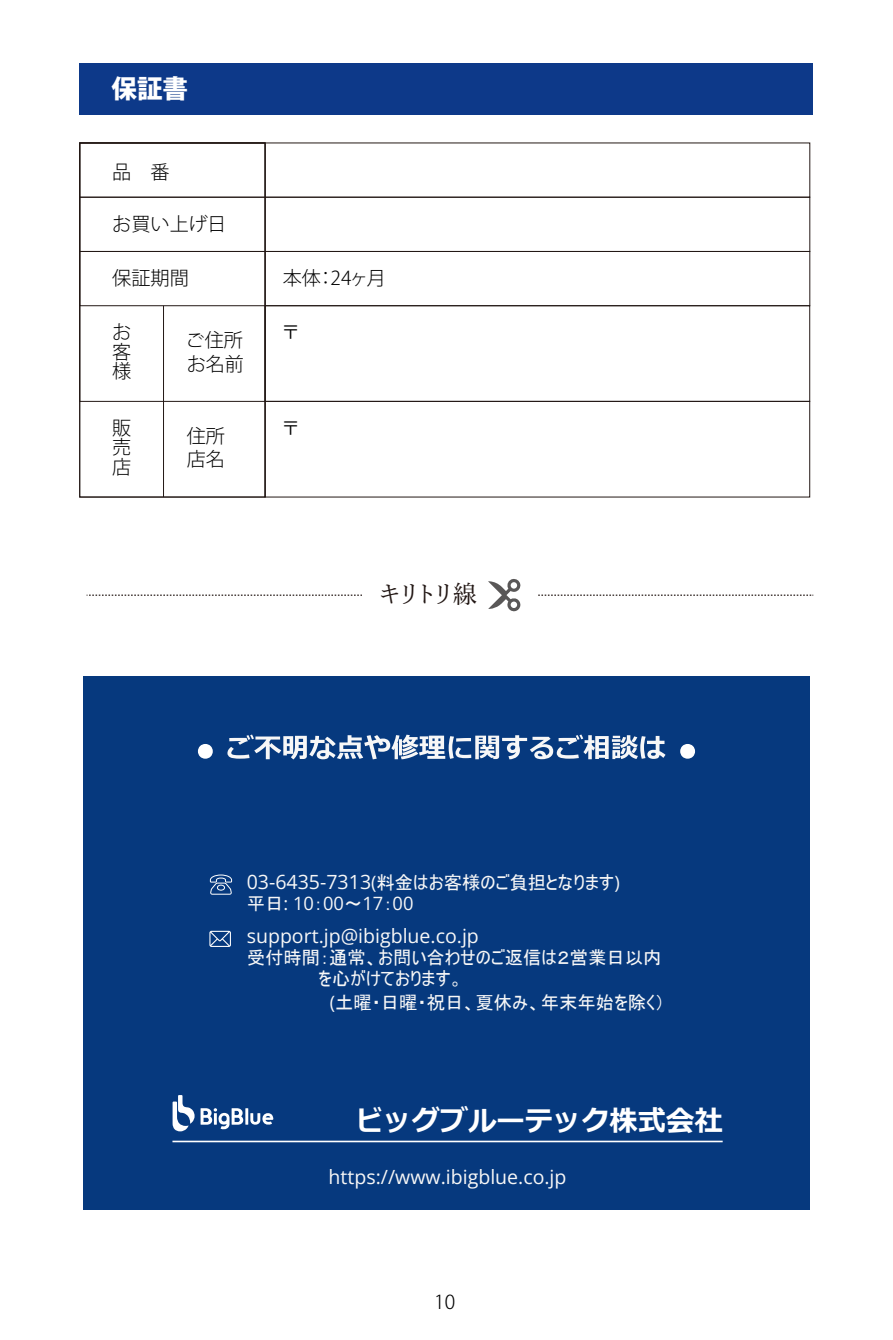
<style>
.page{position:relative;width:893px;height:1340px;background:#fff}
.page>*{position:absolute;margin:0;border:0;box-sizing:border-box;transform-origin:0 0}
.t1{font:28.35px "MS Gothic Bold";color:#fff}
.t2{font:800 25.43px "Koz Go Pr 6 N";color:#fff}
.t3{font:500 24.3px "Yu Min";letter-spacing:-.24em;color:#231815}
.t4{font:19.57px "Open Sans";color:#f7f7f7}
.t5{font:300 19.12px/19.3px "Koz Go Pr 6 N";color:#000;text-align:justify}
.t6{font:18.22px/21.2px "MS UI Gothic";color:#f7f7f7}
.t7{font:18.22px "Open Sans";color:#f7f7f7}
.s1{font-family:"Open Sans";font-size:19.57px}
.s2{font-family:"Open Sans"}
.s3{font-family:"MS UI Gothic"}
</style>
<div class="page">
<div style="left:80px;top:64px;width:733px;height:51px;background:#0d3989"></div>
<div style="left:79px;top:197px;width:731px;height:55px;border:1px solid #231815"></div>
<div style="left:79px;top:251px;width:731px;height:55px;border:1px solid #231815"></div>
<div style="left:79px;top:142px;width:186px;height:355px;border:1px solid #231815"></div>
<div style="left:265px;top:305px;width:545px;height:97px;border:1px solid #231815"></div>
<div style="left:265px;top:401px;width:545px;height:96px;border:1px solid #231815"></div>
<hr style="left:163px;top:306px;width:1px;height:191px;background:#231815">
<svg style="left:87px;top:579px;width:726px;height:33px"></svg>
<div style="left:83px;top:676px;width:727px;height:533px;background:#06397e"></div>
<hr style="left:172px;top:1140px;width:551px;height:2px;background:#fff">
<svg style="left:173px;top:1095px;width:22px;height:36px"></svg>
<svg style="left:201px;top:1108px;width:72px;height:22px"></svg>
<hr style="left:245px;top:1108px;width:3px;height:16px;background:#fff">
<svg style="left:227px;top:734px;width:438px;height:25px"></svg>
<svg style="left:198px;top:744px;width:15px;height:14px"></svg>
<svg style="left:680px;top:744px;width:15px;height:14px"></svg>
<svg style="left:209px;top:930px;width:22px;height:17px"></svg>
<svg style="left:210px;top:874px;width:22px;height:20px"></svg>
<h2 class="t2" style="left:112px;top:75px;width:78px">保証書</h2>
<p class="t5" style="left:112px;top:163px;width:59px">品　番</p>
<p class="t5" style="left:112px;top:215px;width:116px">お買い上げ日</p>
<p class="t5" style="left:112px;top:269px;width:78px">保証期間</p>
<p class="t5" style="left:283px;top:269px;width:105px">本体：24ヶ月</p>
<p class="t5" style="left:112px;top:323px;width:21px">お客様</p>
<p class="t5" style="left:186px;top:328px;width:60px;line-height:23.8px">ご住所お名前</p>
<p class="t5" style="left:112px;top:419px;width:21px">販売店</p>
<p class="t5" style="left:187px;top:424px;width:40px;line-height:23.8px">住所店名</p>
<p class="t5" style="left:281px;top:323px;width:21px">〒</p>
<p class="t5" style="left:281px;top:419px;width:21px">〒</p>
<h3 class="t3" style="left:378px;top:571px;width:101px">キリトリ線</h3>
<p class="t6" style="left:247px;top:871px;width:399px"><span class="s1">03-6435-7313</span><span class="s2">(</span>料金はお客様のご負担となります<span class="s2">)</span>　　</p>
<p class="t7" style="left:247px;top:890px;width:168px"><span class="s3">平日</span>: 10<span class="s3">：</span>00<span class="s3">～</span>17<span class="s3">：</span>00</p>
<p class="t4" style="left:247px;top:922px;width:234px">support.jp@ibigblue.co.jp</p>
<p class="t6" style="left:318px;top:946px;width:345px;text-indent:-72px">受付時間：通常、お問い合わせのご返信は２営業日以内を心がけております。</p>
<p class="t6" style="left:330px;top:991px;width:336px"><span class="s2">(</span>土曜・日曜・祝日、夏休み、年末年始を除く）</p>
<h1 class="t1" style="left:355px;top:1105px;width:369px">ビッグブルーテック株式会社</h1>
<p class="t4" style="left:329px;top:1163px;width:239px">https://www.ibigblue.co.jp</p>
<p class="t5" style="left:434px;top:1292px;width:22px">10</p>
</div>
